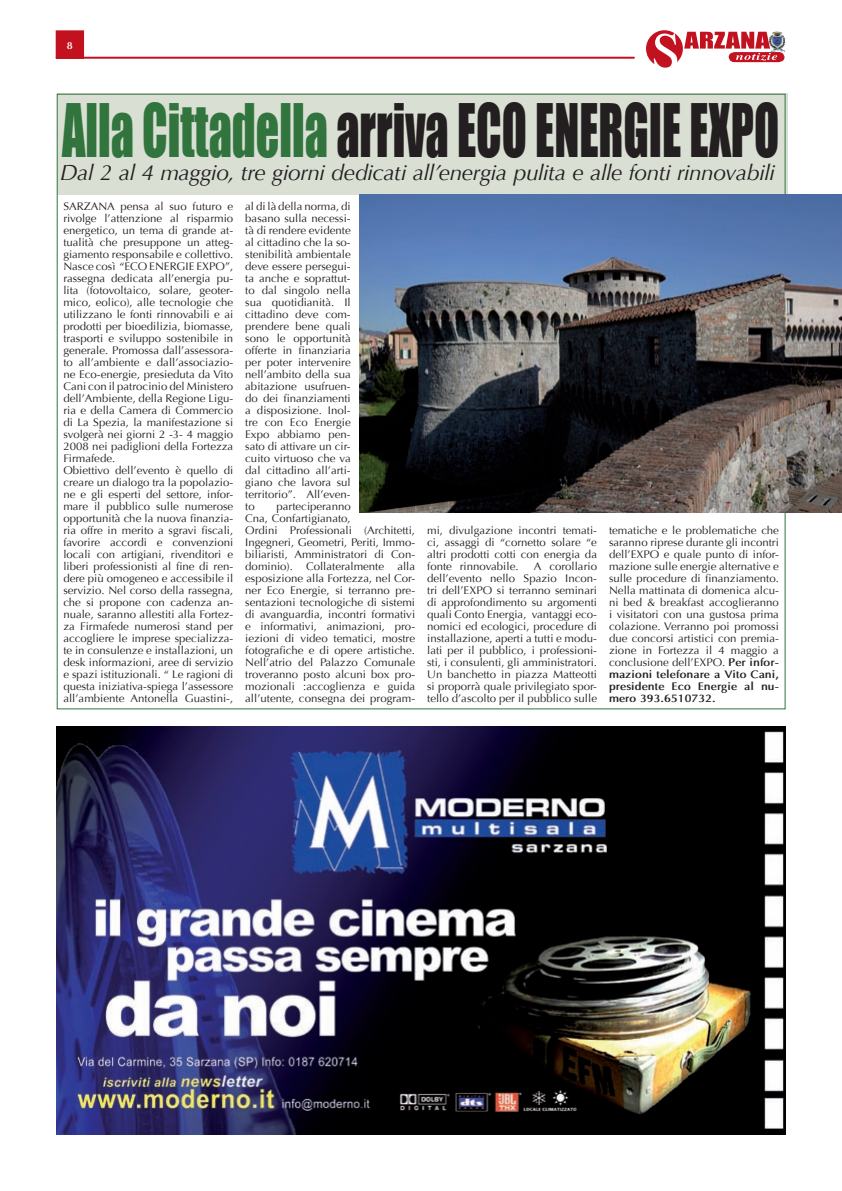
<style>
.page{position:relative;width:842px;height:1191px;background:#fff}
.page>*{position:absolute;margin:0;border:0;box-sizing:border-box;transform-origin:0 0}
.t1{font:67.7px "Impact";color:#231f20;scale:.68 1}
.t2{font:italic 22px "Optima";letter-spacing:-.02em;color:#231f20}
.t3{font:11px/12px "Optima";color:#231f20;text-align:justify;scale:1.04 1}
.t4{font:700 10px "Optima";color:#fff}
.s1{color:#31743d}
.s2{font-weight:700}
</style>
<div class="page">
<hr style="left:57px;top:57px;width:577px;height:2px;background:#c3121f">
<div style="left:56px;top:31px;width:28px;height:27px;background:#c3121f"></div>
<div style="left:56px;top:30px;width:28px;height:29px;border:1px solid #c3121f"></div>
<svg style="left:646px;top:30px;width:138px;height:38px"></svg>
<div style="left:57px;top:94px;width:731px;height:101px;background:#d9dfd3"></div>
<img style="left:359px;top:195px;width:483px;height:317px">
<img style="left:57px;top:726px;width:728px;height:408px">
<p class="t4" style="left:67px;top:40px;width:7px">8</p>
<h1 class="t1" style="left:62px;top:77px;width:1056px"><span class="s1">Alla Cittadella</span> arriva ECO ENERGIE EXPO</h1>
<h2 class="t2" style="left:60px;top:160px;width:716px">Dal 2 al 4 maggio, tre giorni dedicati all’energia pulita e alle fonti rinnovabili</h2>
<p class="t3" style="left:63px;top:200px;width:165px;text-align:left;text-indent:57px">pensa al suo futuro e rivolge l’attenzione al risparmio energetico, un tema di grande at&shy;tualità che presuppone un atteg&shy;giamento responsabile e collettivo.<br>Nasce così “ECO ENERGIE EXPO”, rassegna dedicata all’energia pu&shy;lita (fotovoltaico, solare, geoter&shy;mico, eolico), alle tecnologie che utilizzano le fonti rinnovabili e ai prodotti per bioedilizia, biomasse, trasporti e sviluppo sostenibile in generale. Promossa dall’assessora&shy;to all’ambiente e dall’associazio&shy;ne Eco-energie, presieduta da Vito Cani con il patrocinio del Ministero dell’Ambiente, della Regione Ligu&shy;ria e della Camera di Commercio di La Spezia, la manifestazione si svolgerà nei giorni 2 -3- 4 maggio 2008 nei padiglioni della Fortezza Firmafede.<br>Obiettivo dell’evento è quello di creare un dialogo tra la popolazio&shy;ne e gli esperti del settore, infor&shy;mare il pubblico sulle numerose opportunità che la nuova finanzia&shy;ria offre in merito a sgravi fiscali, favorire accordi e convenzioni locali con artigiani, rivenditori e liberi professionisti al fine di ren&shy;dere più omogeneo e accessibile il servizio. Nel corso della rassegna, che si propone con cadenza an&shy;nuale, saranno allestiti alla Fortez&shy;za Firmafede numerosi stand per accogliere le imprese specializza&shy;te in consulenze e installazioni, un desk informazioni, aree di servizio e spazi istituzionali. “ Le ragioni di questa iniziativa-spiega l’assessore all’ambiente Antonella Guastini-,</p>
<p class="t3" style="left:245px;top:200px;width:103px">al di là della norma, di basano sulla necessi&shy;tà di rendere evidente al cittadino che la so&shy;stenibilità ambientale deve essere persegui&shy;ta anche e soprattut&shy;to dal singolo nella sua quotidianità. Il cittadino deve com&shy;prendere bene quali sono le opportunità offerte in finanziaria per poter intervenire nell’ambito della sua abitazione usufruen&shy;do dei finanziamenti a disposizione. Inol&shy;tre con Eco Energie Expo abbiamo pen&shy;sato di attivare un cir&shy;cuito virtuoso che va dal cittadino all’arti&shy;giano che lavora sul territorio”. All’even&shy;to</p>
<p class="t3" style="left:63px;top:200px;width:8px">Sar</p>
<p class="t3" style="left:84px;top:200px;width:16px">zana</p>
<p class="t3" style="left:245px;top:500px;width:165px;text-align:left;text-indent:31px">parteciperanno<br>Cna, Confartigianato,<br>Ordini Professionali (Architetti, Ingegneri, Geometri, Periti, Immo&shy;biliaristi, Amministratori di Con&shy;dominio). Collateralmente alla esposizione alla Fortezza, nel Cor&shy;ner Eco Energie, si terranno pre&shy;sentazioni tecnologiche di sistemi di avanguardia, incontri formativi e informativi, animazioni, pro&shy;iezioni di video tematici, mostre fotografiche e di opere artistiche.<br>Nell’atrio del Palazzo Comunale troveranno posto alcuni box pro&shy;mozionali :accoglienza e guida all’utente, consegna dei program-</p>
<p class="t3" style="left:427px;top:524px;width:165px">mi, divulgazione incontri temati&shy;ci, assaggi di “cornetto solare “e altri prodotti cotti con energia da fonte rinnovabile.</p>
<p class="t3" style="left:427px;top:560px;width:165px;text-indent:107px">A corollario dell’evento nello Spazio Incon&shy;tri dell’EXPO si terranno seminari di approfondimento su argomenti quali Conto Energia, vantaggi eco&shy;nomici ed ecologici, procedure di installazione, aperti a tutti e modu&shy;lati per il pubblico, i professioni&shy;sti, i consulenti, gli amministratori.<br>U n banchetto in piazza Matteotti si proporrà quale privilegiato spor&shy;tello d’ascolto per il pubblico sulle</p>
<p class="t3" style="left:609px;top:524px;width:165px">tematiche e le problematiche che saranno riprese durante gli incontri dell’EXPO e quale punto di infor&shy;mazione sulle energie alternative e sulle procedure di finanziamento.<br>Nella mattinata di domenica alcu&shy;ni bed &amp; breakfast accoglieranno i visitatori con una gustosa prima colazione. Verranno poi promossi due concorsi artistici con premia&shy;zione in Fortezza il 4 maggio a conclusione dell’EXPO. <span class="s2">Per infor&shy;mazioni telefonare a Vito Cani, presidente Eco Energie al nu&shy;mero 393.6510732.</span></p>
</div>
